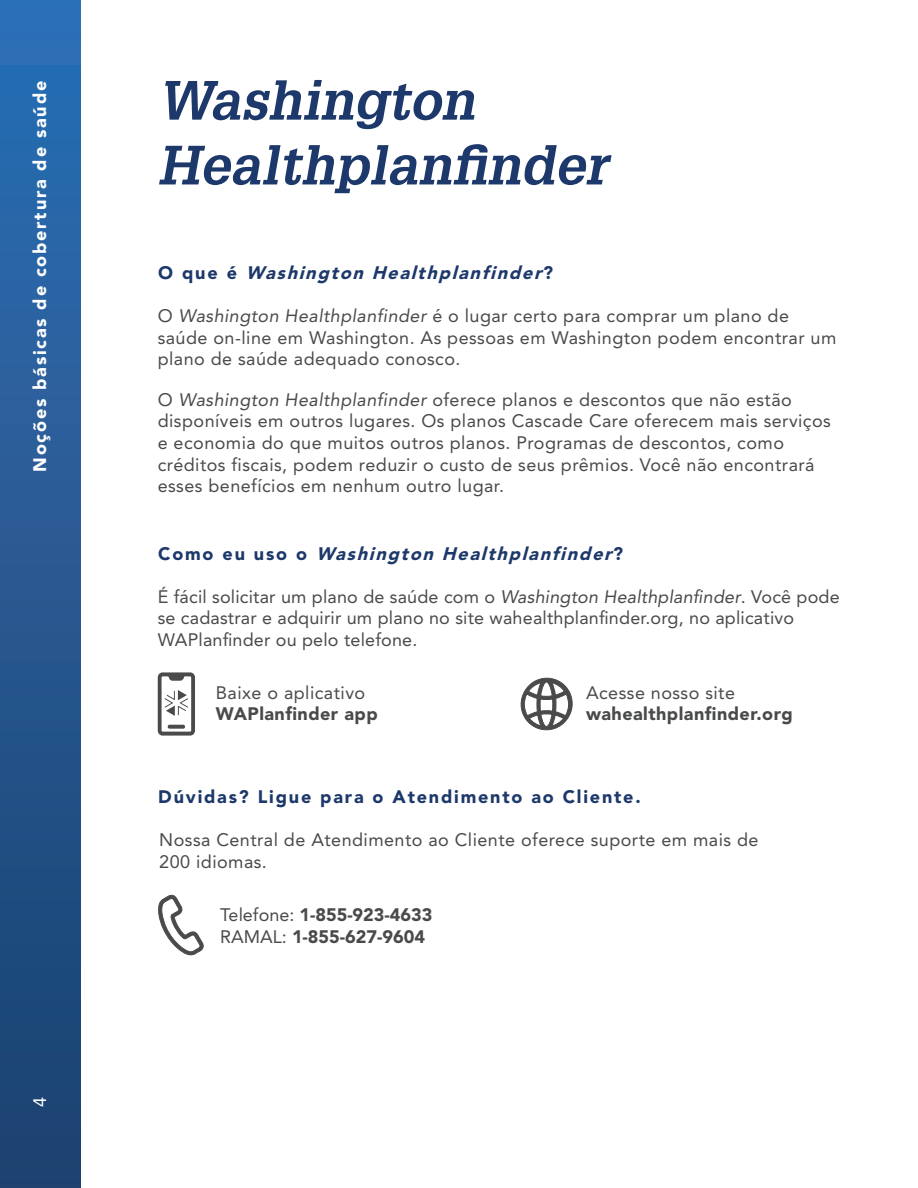
<style>
.page{position:relative;width:918px;height:1188px;background:#fff}
.page>*{position:absolute;margin:0;border:0;box-sizing:border-box;transform-origin:0 0}
.t1{font:italic 700 54px/64.8px "Glypha LT Std";color:#1d386a}
.t2{font:18px/21.6px "Avenir LT Std";letter-spacing:.025em;color:#494a4a}
.t3{font:italic 900 18px "Avenir LT Std";color:#1d386a}
.t4{font:900 18px "Avenir LT Std";color:#494a4a}
.t5{font:900 18px "Avenir LT Std";letter-spacing:.1em;color:#1d386a}
.t6{font:900 18px "Avenir LT Std";letter-spacing:.025em;color:#494a4a}
.t7{font:900 18px "Avenir LT Std";letter-spacing:.1em;color:#fff}
.t8{font:18px "Avenir LT Std";color:#fff}
.s1{font-style:normal}
.s2{font-style:italic}
.s3{font-weight:400}
</style>
<div class="page">
<div style="left:0;top:0;width:81px;height:1188px;background:linear-gradient(to bottom,#2d6fb5,#1c416e)"></div>
<svg style="left:520px;top:677px;width:53px;height:54px"></svg>
<svg style="left:157px;top:672px;width:38px;height:64px"></svg>
<svg style="left:158px;top:894px;width:46px;height:62px"></svg>
<p class="t7" style="left:29px;top:472px;width:392px;rotate:-90deg">Noções básicas de cobertura de saúde</p>
<p class="t8" style="left:29px;top:1107px;width:12px;rotate:-90deg">4</p>
<p class="t1" style="left:158px;top:68px;width:451px">Washington<br>Healthplanfinder</p>
<p class="t3" style="left:158px;top:262px;width:396px"><span class="s1">O q u e é</span> Washington Healthplanfinder<span class="s1">?</span></p>
<p class="t2" style="left:158px;top:305px;width:680px">O <span class="s2">Washington Healthplanfinder</span> é o lugar certo para comprar um plano de saúde on-line em Washington. As pessoas em Washington podem encontrar um plano de saúde adequado conosco.</p>
<p class="t2" style="left:158px;top:389px;width:675px">O <span class="s2">Washington Healthplanfinder</span> oferece planos e descontos que não estão disponíveis em outros lugares. Os planos Cascade Care oferecem mais serviços e economia do que muitos outros planos. Programas de descontos, como créditos fiscais, podem reduzir o custo de seus prêmios. Você não encontrará esses benefícios em nenhum outro lugar.</p>
<p class="t3" style="left:158px;top:543px;width:467px"><span class="s1">C o m o e u u s o o</span> Washington Healthplanfinder<span class="s1">?</span></p>
<p class="t2" style="left:158px;top:586px;width:684px">É fácil solicitar um plano de saúde com o <span class="s2">Washington Healthplanfinder</span>. Você pode se cadastrar e adquirir um plano no site wahealthplanfinder.org, no aplicativo<br>WAPlanfinder ou pelo telefone.</p>
<p class="t2" style="left:216px;top:682px;width:151px">Baixe o aplicativo</p>
<p class="t6" style="left:216px;top:703px;width:164px">WAPlanfinder app</p>
<p class="t2" style="left:586px;top:682px;width:150px">Acesse nosso site</p>
<p class="t6" style="left:586px;top:703px;width:208px">wahealthplanfinder.org</p>
<p class="t5" style="left:158px;top:786px;width:484px">Dúvidas? Ligue para o Atendimento ao Cliente.</p>
<p class="t2" style="left:159px;top:829px;width:601px">Nossa Central de Atendimento ao Cliente oferece suporte em mais de<br>200 idiomas.</p>
<p class="t4" style="left:220px;top:904px;width:214px"><span class="s3">Telefone:</span> 1-855-923-4633</p>
<p class="t4" style="left:220px;top:926px;width:206px"><span class="s3">RAMAL:</span> 1-855-627-9604</p>
</div>
